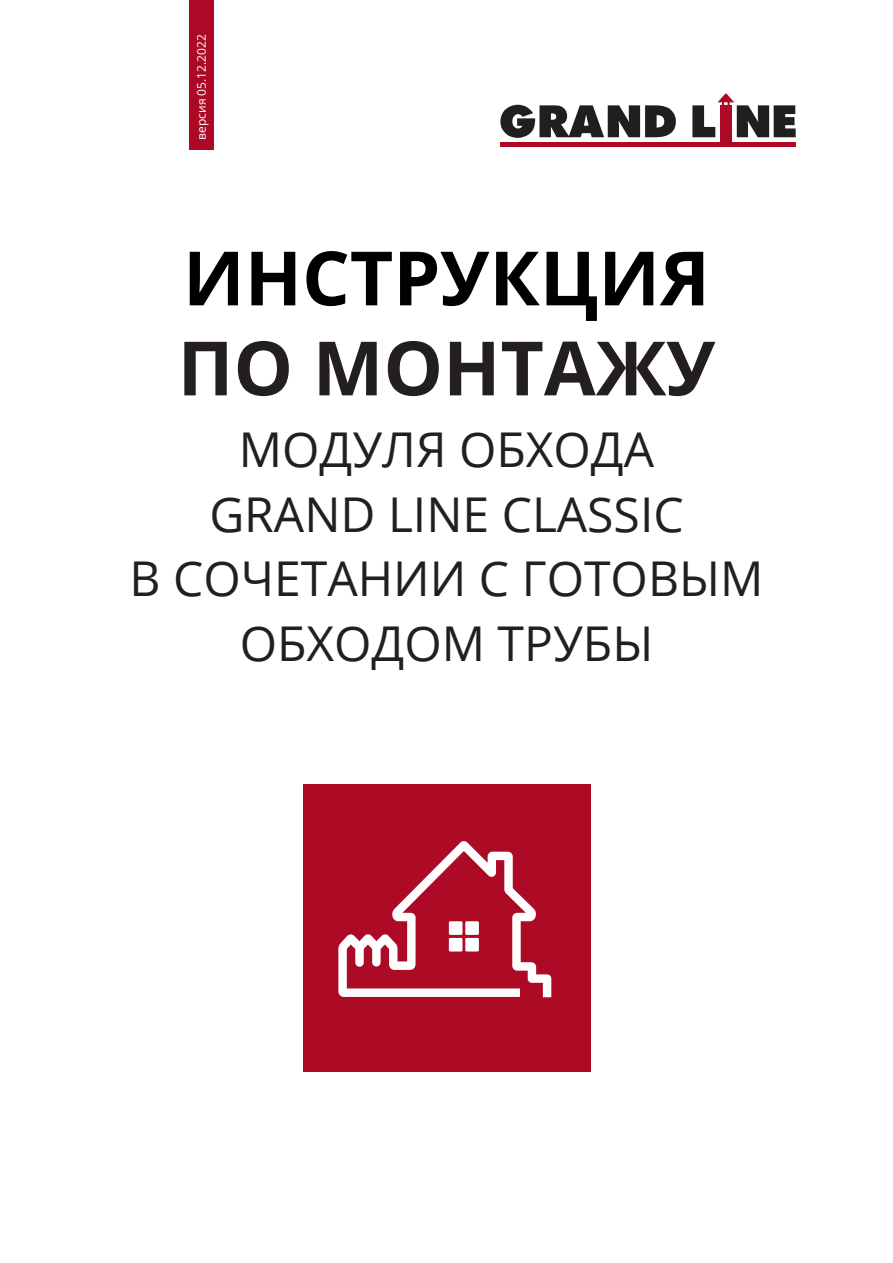
<style>
.page{position:relative;width:893px;height:1263px;background:#fff}
.page>*{position:absolute;margin:0;border:0;box-sizing:border-box;transform-origin:0 0}
.t1{font:700 75px "Open Sans";color:#000}
.t2{font:700 75px "Open Sans";color:#231f20}
.t3{font:48px/64.5px "Open Sans";color:#231f20;text-align:center}
.Общий_текст{font:12px "Open Sans";color:#fff}
</style>
<div class="page">
<div style="left:720px;top:105px;width:12px;height:40px;background:#ac0926"></div>
<div style="left:500px;top:142px;width:296px;height:5px;background:#ac0926"></div>
<svg style="left:500px;top:105px;width:176px;height:33px"></svg>
<svg style="left:692px;top:94px;width:104px;height:43px"></svg>
<div style="left:303px;top:784px;width:288px;height:288px;background:#ad0a26"></div>
<svg style="left:338px;top:841px;width:213px;height:156px"></svg>
<div style="left:190px;top:0;width:24px;height:150px;background:#ac0926"></div>
<p class="Общий_текст" style="left:193px;top:140px;width:107px;rotate:-90deg">версия 05.12.2022</p>
<p class="t1" style="left:183px;top:225px;width:528px">ИНСТРУКЦИЯ</p>
<p class="t2" style="left:178px;top:315px;width:539px">ПО МОНТАЖУ</p>
<p class="t3" style="left:130px;top:416px;width:635px">МОДУЛЯ ОБХОДА<br>GRAND LINE CLASSIC<br>В СОЧЕТАНИИ С ГОТОВЫМ<br>ОБХОДОМ ТРУБЫ</p>
</div>
